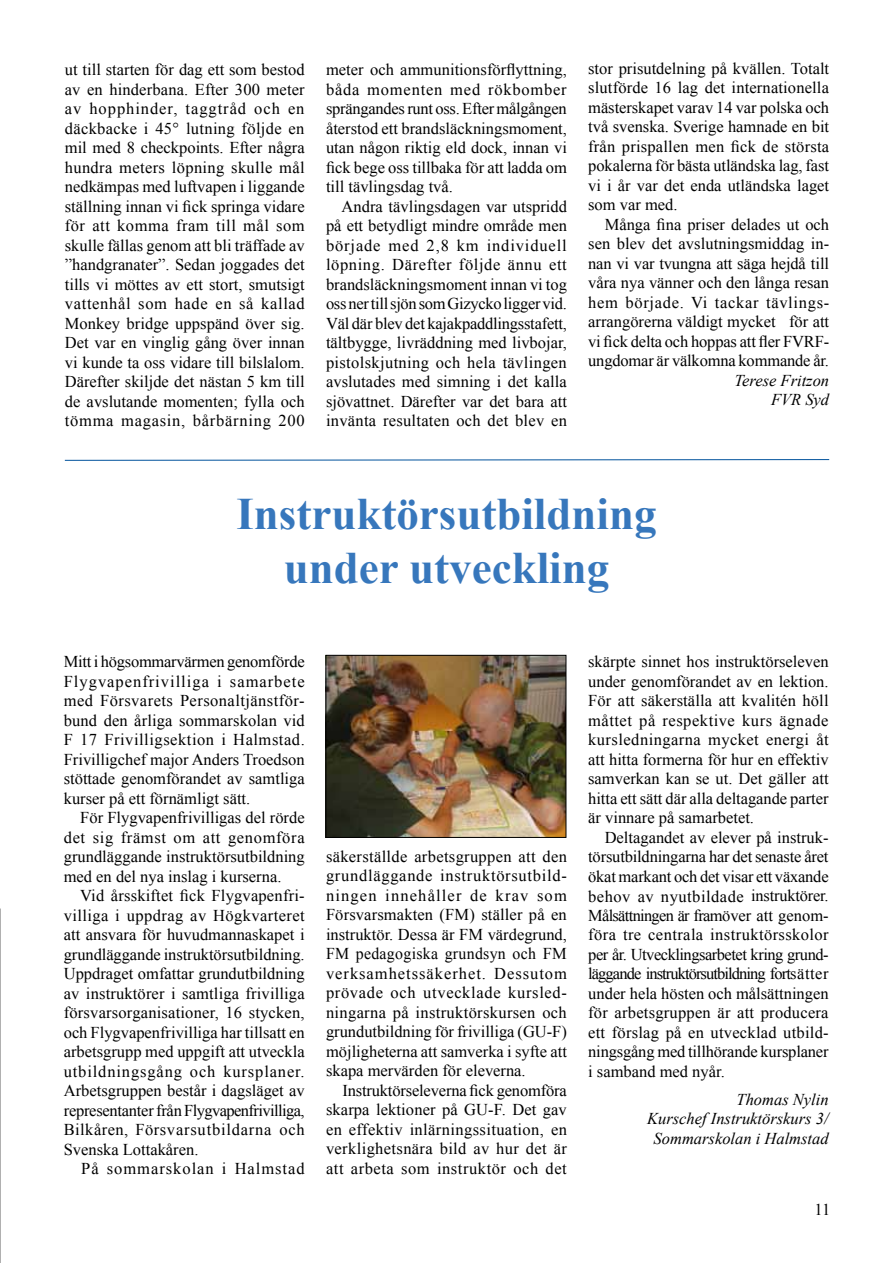
<style>
.page{position:relative;width:893px;height:1263px;background:#fff}
.page>*{position:absolute;margin:0;border:0;box-sizing:border-box;transform-origin:0 0}
.t1{font:700 45px/54px "Times New Roman";color:#3777bc;text-align:center}
.t2{font:16.5px/19.5px "Times New Roman";color:#000;text-align:justify}
.t3{font:italic 16.5px/19.5px "Times New Roman";color:#000;text-align:right}
.t4{font:16.5px "Times New Roman";letter-spacing:.06em;color:#000}
</style>
<div class="page">
<img style="left:328px;top:657px;width:236px;height:179px">
<div style="left:326px;top:655px;width:240px;height:183px;border:1px solid #000"></div>
<svg style="left:0;top:909px;width:1px;height:354px"></svg>
<svg style="left:64px;top:459px;width:766px;height:2px;background:#7fa7cc"></svg>
<p class="t2" style="left:65px;top:60px;width:242px">ut till starten för dag ett som bestod av en hinderbana. Efter 300 meter av hopphinder, taggtråd och en däckbacke i 45° lutning följde en mil med 8 checkpoints. Efter några hundra meters löpning skulle mål nedkämpas med luftvapen i liggande ställning innan vi fick springa vidare för att komma fram till mål som skulle fällas genom att bli träffade av ”handgranater”. Sedan joggades det tills vi möttes av ett stort, smutsigt vattenhål som hade en så kallad Monkey bridge uppspänd över sig.<br>Det var en vinglig gång över innan vi kunde ta oss vidare till bilslalom.<br>Därefter skiljde det nästan 5 km till de avslutande momenten; fylla och tömma magasin, bårbärning 200</p>
<p class="t2" style="left:326px;top:60px;width:242px">meter och ammunitionsförflyttning, båda momenten med rökbomber sprängandes runt oss. Efter målgången återstod ett brandsläckningsmoment, utan någon riktig eld dock, innan vi fick bege oss tillbaka för att ladda om till tävlingsdag två.</p>
<p class="t2" style="left:326px;top:196px;width:242px;text-indent:16px">Andra tävlingsdagen var utspridd på ett betydligt mindre område men började med 2,8 km individuell löpning. Därefter följde ännu ett brandsläckningsmoment innan vi tog oss ner till sjön som Gizycko ligger vid.<br>Väl där blev det kajakpaddlingsstafett, tältbygge, livräddning med livbojar, pistolskjutning och hela tävlingen avslutades med simning i det kalla sjövattnet. Därefter var det bara att invänta resultaten och det blev en</p>
<p class="t2" style="left:588px;top:58px;width:242px">stor prisutdelning på kvällen. Totalt slutförde 16 lag det internationella mästerskapet varav 14 var polska och två svenska. Sverige hamnade en bit från prispallen men fick de största pokalerna för bästa utländska lag, fast vi i år var det enda utländska laget som var med.</p>
<p class="t2" style="left:588px;top:214px;width:242px;text-indent:16px">Många fina priser delades ut och sen blev det avslutningsmiddag in&shy;nan vi var tvungna att säga hejdå till våra nya vänner och den långa resan hem började. Vi tackar tävlings&shy;arrangörerna väldigt mycket för att vi fick delta och hoppas att fler FVRF&shy;ungdomar är välkomna kommande år.</p>
<p class="t3" style="left:735px;top:370px;width:96px">Terese Fritzon<br>FVR Syd</p>
<h1 class="t1" style="left:236px;top:486px;width:422px">Instruktörsutbildning under utveckling</h1>
<p class="t2" style="left:64px;top:651px;width:243px">Mitt i högsommarvärmen genomförde Flygvapenfrivilliga i samarbete med Försvarets Personaltjänstför&shy;bund den årliga sommarskolan vid F 17 Frivilligsektion i Halmstad.<br>Frivilligchef major Anders Troedson stöttade genomförandet av samtliga kurser på ett förnämligt sätt.</p>
<p class="t2" style="left:64px;top:807px;width:242px;text-indent:16px">För Flygvapenfrivilligas del rörde det sig främst om att genomföra grundläggande instruktörsutbildning med en del nya inslag i kurserna.</p>
<p class="t2" style="left:64px;top:885px;width:242px;text-indent:16px">Vid årsskiftet fick Flygvapenfri&shy;villiga i uppdrag av Högkvarteret att ansvara för huvudmannaskapet i grundläggande instruktörsutbildning.<br>Uppdraget omfattar grundutbildning av instruktörer i samtliga frivilliga försvarsorganisationer, 16 stycken, och Flygvapenfrivilliga har tillsatt en arbetsgrupp med uppgift att utveckla utbildningsgång och kursplaner.<br>Arbetsgruppen består i dagsläget av representanter från Flygvapenfrivilliga, Bilkåren, Försvarsutbildarna och Svenska Lottakåren.</p>
<p class="t4" style="left:81px;top:1157px;width:225px">På sommarskolan i Halmstad</p>
<p class="t2" style="left:326px;top:846px;width:243px">säkerställde arbetsgruppen att den grundläggande instruktörsutbild&shy;ningen innehåller de krav som Försvarsmakten (FM) ställer på en instruktör. Dessa är FM värdegrund, FM pedagogiska grundsyn och FM verksamhetssäkerhet. Dessutom prövade och utvecklade kursled&shy;ningarna på instruktörskursen och grundutbildning för frivilliga (GU-F) möjligheterna att samverka i syfte att skapa mervärden för eleverna.</p>
<p class="t2" style="left:326px;top:1080px;width:242px;text-indent:16px">Instruktörseleverna fick genomföra skarpa lektioner på GU-F. Det gav en effektiv inlärningssituation, en verklighetsnära bild av hur det är att arbeta som instruktör och det</p>
<p class="t2" style="left:588px;top:652px;width:242px">skärpte sinnet hos instruktörseleven under genomförandet av en lektion.<br>För att säkerställa att kvalitén höll måttet på respektive kurs ägnade kursledningarna mycket energi åt att hitta formerna för hur en effektiv samverkan kan se ut. Det gäller att hitta ett sätt där alla deltagande parter är vinnare på samarbetet.</p>
<p class="t2" style="left:588px;top:827px;width:242px;text-align:left;text-indent:16px">Deltagandet av elever på instruk&shy;törsutbildningarna har det senaste året ökat markant och det visar ett växande behov av nyutbildade instruktörer.<br>Målsättningen är framöver att genom&shy;föra tre centrala instruktörsskolor per år. Utvecklingsarbetet kring grund-- läggande instruktörsutbildning fortsätter under hela hösten och målsättningen för arbetsgruppen är att producera ett förslag på en utvecklad utbild&shy;ningsgång med tillhörande kursplaner i samband med nyår.</p>
<p class="t3" style="left:647px;top:1089px;width:183px">Thomas Nylin<br>Kurschef Instruktörskurs 3/<br>Sommarskolan i Halmstad</p>
<p class="t2" style="left:814px;top:1199px;width:17px">11</p>
</div>
